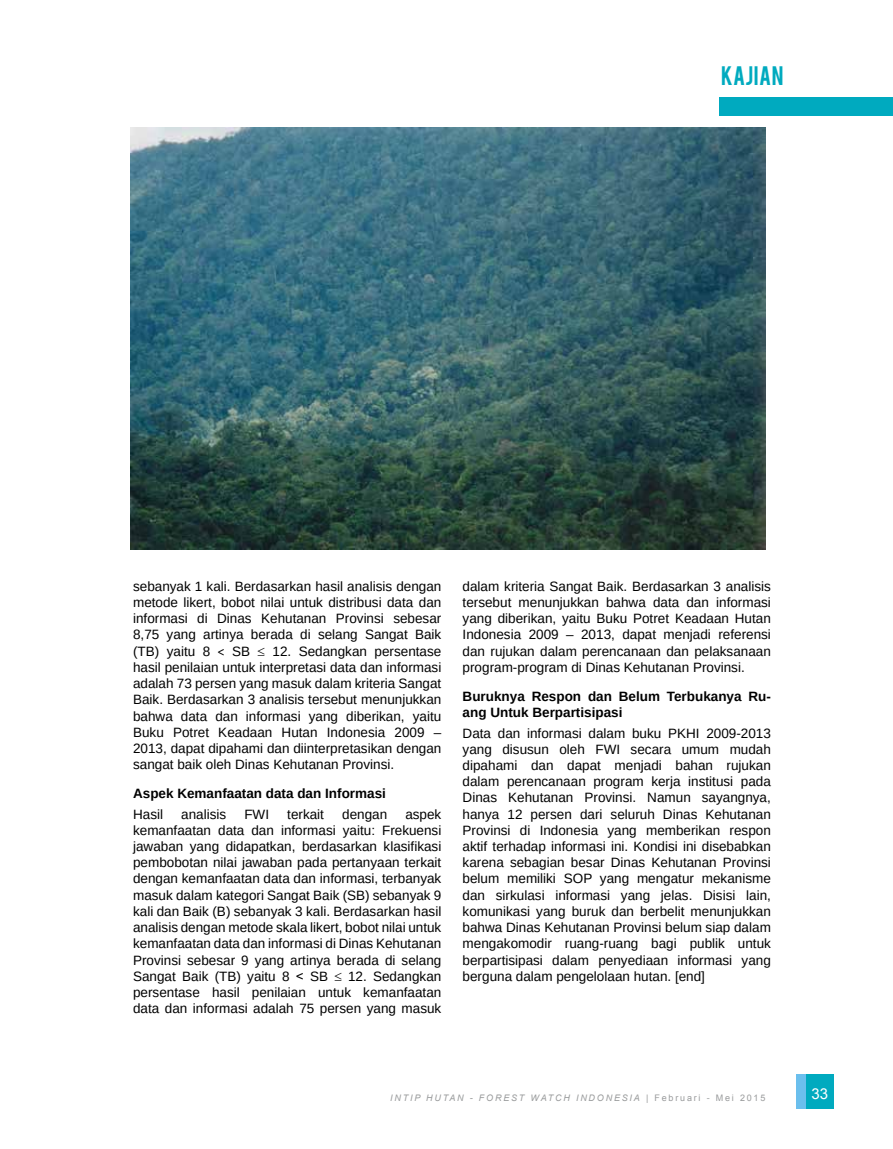
<style>
.page{position:relative;width:893px;height:1149px;background:#fff}
.page>*{position:absolute;margin:0;border:0;box-sizing:border-box;transform-origin:0 0}
.t1{font:21px "Bebas";letter-spacing:.02em;color:#00aabf}
.t2{font:15px "Arial";color:#fff}
.t3{font:13.5px/16.2px "Arimo";color:#000;text-align:justify}
.t4{font:700 13.5px/16.2px "Arimo";color:#000}
.t5{font:italic 9px "Arial";letter-spacing:.2em;color:#999b9c}
.s1{font-family:"Calibri"}
.s2{font-family:"Segoe UI"}
.s3{font-style:normal}
</style>
<div class="page">
<div style="left:805px;top:1074px;width:29px;height:35px;background:#00aabf"></div>
<div style="left:796px;top:1074px;width:9px;height:35px;background:#6bbfed"></div>
<div style="left:720px;top:97px;width:173px;height:19px;background:#00aabf"></div>
<img style="left:131px;top:128px;width:634px;height:421px">
<h1 class="t1" style="left:721px;top:60px;width:64px">KAJIAN</h1>
<p class="t3" style="left:133px;top:578px;width:310px">sebanyak 1 kali. Berdasarkan hasil analisis dengan metode likert, bobot nilai untuk distribusi data dan informasi di Dinas Kehutanan Provinsi sebesar 8,75 yang artinya berada di selang Sangat Baik (TB) yaitu 8 <span class="s1">˂</span> SB ≤ 12. Sedangkan persentase hasil penilaian untuk interpretasi data dan informasi adalah 73 persen yang masuk dalam kriteria Sangat Baik. Berdasarkan 3 analisis tersebut menunjukkan bahwa data dan informasi yang diberikan, yaitu Buku Potret Keadaan Hutan Indonesia 2009 – 2013, dapat dipahami dan diinterpretasikan dengan sangat baik oleh Dinas Kehutanan Provinsi.</p>
<p class="t4" style="left:133px;top:785px;width:254px">Aspek Kemanfaatan data dan Informasi</p>
<p class="t3" style="left:133px;top:805px;width:31px">Hasil</p>
<p class="t3" style="left:181px;top:805px;width:47px">analisis</p>
<p class="t3" style="left:244px;top:805px;width:26px">FWI</p>
<p class="t3" style="left:287px;top:805px;width:38px">terkait</p>
<p class="t3" style="left:342px;top:805px;width:47px">dengan</p>
<p class="t3" style="left:133px;top:805px;width:310px;text-indent:272px">aspek kemanfaatan data dan informasi yaitu: Frekuensi jawaban yang didapatkan, berdasarkan klasifikasi pembobotan nilai jawaban pada pertanyaan terkait dengan kemanfaatan data dan informasi, terbanyak masuk dalam kategori Sangat Baik (SB) sebanyak 9 kali dan Baik (B) sebanyak 3 kali. Berdasarkan hasil analisis dengan metode skala likert, bobot nilai untuk kemanfaatan data dan informasi di Dinas Kehutanan Provinsi sebesar 9 yang artinya berada di selang Sangat Baik (TB) yaitu 8 <span class="s2">˂</span> SB ≤ 12. Sedangkan persentase hasil penilaian untuk kemanfaatan data dan informasi adalah 75 persen yang masuk</p>
<p class="t3" style="left:463px;top:578px;width:310px">dalam kriteria Sangat Baik. Berdasarkan 3 analisis tersebut menunjukkan bahwa data dan informasi yang diberikan, yaitu Buku Potret Keadaan Hutan Indonesia 2009 – 2013, dapat menjadi referensi dan rujukan dalam perencanaan dan pelaksanaan program-program di Dinas Kehutanan Provinsi.</p>
<p class="t4" style="left:463px;top:688px;width:310px">Buruknya Respon dan Belum Terbukanya Ru&shy;ang Untuk Berpartisipasi</p>
<p class="t3" style="left:463px;top:724px;width:310px">Data dan informasi dalam buku PKHI 2009-2013 yang disusun oleh FWI secara umum mudah dipahami dan dapat menjadi bahan rujukan dalam perencanaan program kerja institusi pada Dinas Kehutanan Provinsi. Namun sayangnya, hanya 12 persen dari seluruh Dinas Kehutanan Provinsi di Indonesia yang memberikan respon aktif terhadap informasi ini. Kondisi ini disebabkan karena sebagian besar Dinas Kehutanan Provinsi belum memiliki SOP yang mengatur mekanisme dan sirkulasi informasi yang jelas. Disisi lain, komunikasi yang buruk dan berbelit menunjukkan bahwa Dinas Kehutanan Provinsi belum siap dalam mengakomodir ruang-ruang bagi publik untuk berpartisipasi dalam penyediaan informasi yang berguna dalam pengelolaan hutan. [end]</p>
<p class="t5" style="left:390px;top:1091px;width:377px">INTIP HUTAN - FOREST WATCH INDONESIA <span class="s3">| Februari - Mei 2015</span></p>
<p class="t2" style="left:811px;top:1083px;width:18px">33</p>
</div>
